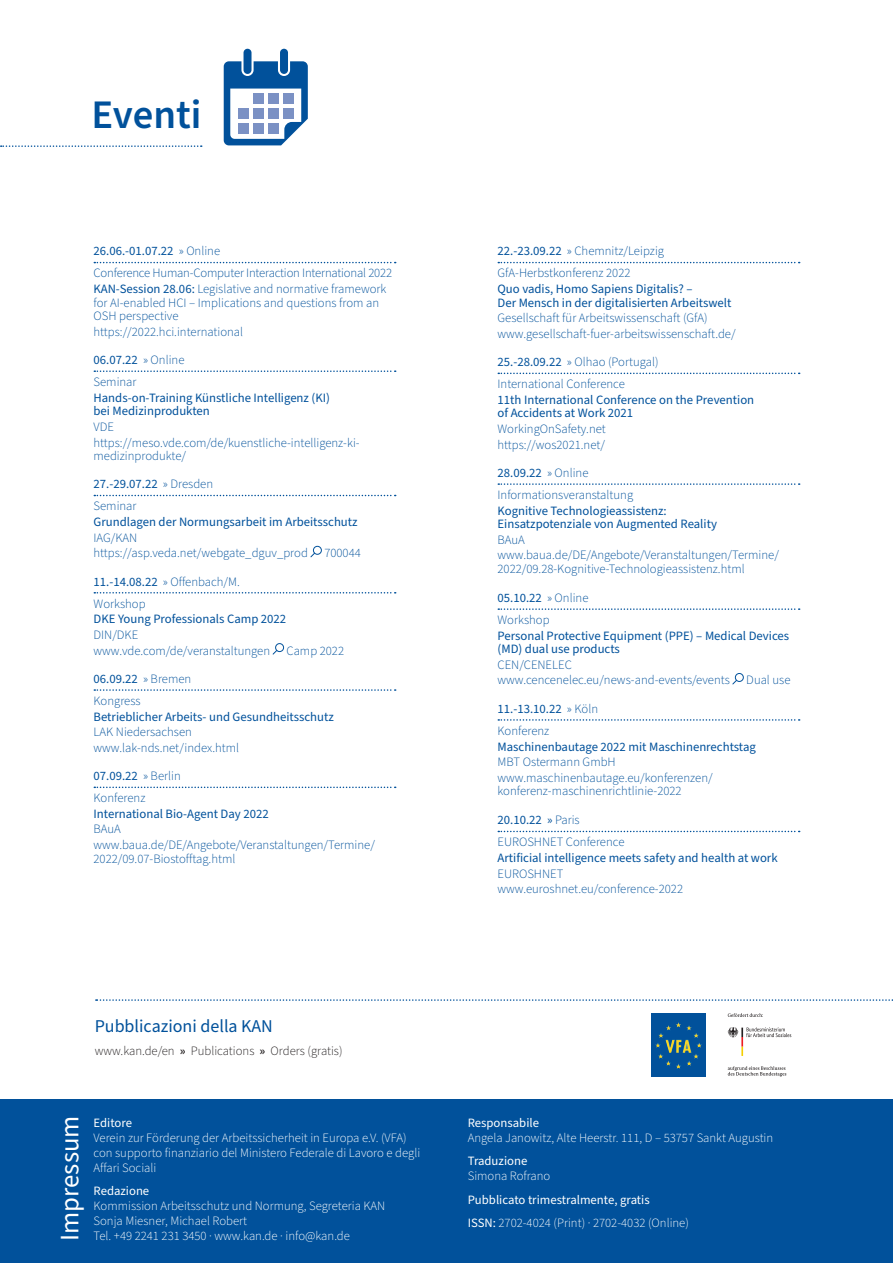
<style>
.page{position:relative;width:893px;height:1263px;background:#fff}
.page>*{position:absolute;margin:0;border:0;box-sizing:border-box;transform-origin:0 0}
.t1{font:600 40.5px "Source Sans Pro";color:#01519b}
.t2{font:26.7px "Source Sans Pro";color:#fff}
.ZU_1{font:18px "Source Sans Pro";color:#01519b}
.Tabelle_g{font:300 12.75px/13.5px "Source Sans Pro";color:#01519b}
.Tabelle_g-2{font:12.75px/13.5px "Source Sans Pro";color:#01519b}
.g_D{font:300 12.75px/15px "Source Sans Pro";color:#fff}
.Tabelle_U{font:12.75px "Source Sans Pro";color:#01519b}
.Tabelle_U-2{font:300 12.75px "Source Sans Pro";color:#01519b}
.g_D-2{font:300 12.75px "Source Sans Pro";color:#231f20}
.g_D-3{font:12.75px "Source Sans Pro";color:#fff}
.T_U{font:12.75px "Source Sans Pro";color:#01519b}
.s1{font-weight:300}
.s2{font-weight:400}
.s3{font-weight:600}
</style>
<div class="page">
<svg style="left:1px;top:145px;width:201px;height:2px"></svg>
<svg style="left:224px;top:61px;width:84px;height:84px"></svg>
<div style="left:280px;top:49px;width:8px;height:25px;background:#01519b;border-radius:4px"></div>
<div style="left:244px;top:49px;width:7px;height:25px;background:#01519b;border-radius:4px"></div>
<div style="left:253px;top:108px;width:11px;height:11px;background:#7b91c4"></div>
<div style="left:253px;top:94px;width:11px;height:10px;background:#7b91c4"></div>
<div style="left:268px;top:94px;width:10px;height:10px;background:#7b91c4"></div>
<div style="left:283px;top:94px;width:10px;height:10px;background:#7b91c4"></div>
<div style="left:238px;top:108px;width:11px;height:11px;background:#7b91c4"></div>
<div style="left:268px;top:108px;width:10px;height:11px;background:#7b91c4"></div>
<div style="left:283px;top:108px;width:10px;height:11px;background:#7b91c4"></div>
<div style="left:238px;top:123px;width:11px;height:11px;background:#7b91c4"></div>
<div style="left:253px;top:123px;width:11px;height:11px;background:#7b91c4"></div>
<div style="left:268px;top:123px;width:10px;height:11px;background:#7b91c4"></div>
<div style="left:0;top:1099px;width:893px;height:164px;background:#01519b"></div>
<svg style="left:96px;top:999px;width:797px;height:2px"></svg>
<div style="left:651px;top:1014px;width:55px;height:63px;background:#01519b"></div>
<img style="left:655px;top:1022px;width:47px;height:31px">
<svg style="left:728px;top:1013px;width:35px;height:4px"></svg>
<svg style="left:728px;top:1066px;width:58px;height:10px"></svg>
<svg style="left:727px;top:1027px;width:64px;height:29px"></svg>
<svg style="left:94px;top:262px;width:302px;height:1px"></svg>
<svg style="left:94px;top:370px;width:302px;height:2px"></svg>
<svg style="left:94px;top:495px;width:302px;height:1px"></svg>
<svg style="left:94px;top:592px;width:302px;height:1px"></svg>
<svg style="left:94px;top:689px;width:302px;height:2px"></svg>
<svg style="left:94px;top:786px;width:302px;height:2px"></svg>
<div style="left:313px;top:546px;width:9px;height:9px;border:1px solid #01519b;border-radius:50%"></div>
<svg style="left:310px;top:552px;width:6px;height:6px"></svg>
<div style="left:275px;top:643px;width:9px;height:9px;border:1px solid #01519b;border-radius:50%"></div>
<svg style="left:272px;top:649px;width:6px;height:6px"></svg>
<svg style="left:498px;top:262px;width:302px;height:1px"></svg>
<svg style="left:498px;top:373px;width:302px;height:1px"></svg>
<svg style="left:498px;top:483px;width:302px;height:2px"></svg>
<svg style="left:498px;top:608px;width:302px;height:2px"></svg>
<svg style="left:498px;top:719px;width:302px;height:2px"></svg>
<svg style="left:498px;top:831px;width:302px;height:1px"></svg>
<div style="left:735px;top:673px;width:9px;height:9px;border:1px solid #01519b;border-radius:50%"></div>
<svg style="left:732px;top:679px;width:6px;height:6px"></svg>
<p class="t1" style="left:91px;top:88px;width:111px">Eventi</p>
<p class="Tabelle_U" style="left:94px;top:243px;width:128px">26.06.-01.07.22 <span class="s1">» Online</span></p>
<p class="Tabelle_g" style="left:94px;top:267px;width:300px">Conference Human-Computer Interaction International 2022</p>
<p class="Tabelle_g" style="left:94px;top:282px;width:294px"><span class="s2">KAN-Session 28.06:</span> Legislative and normative framework for AI-enabled HCI – Implications and questions from an<br>OSH perspective</p>
<p class="Tabelle_g" style="left:94px;top:325px;width:151px">https://2022.hci.international</p>
<p class="Tabelle_U" style="left:94px;top:351px;width:92px">06.07.22 <span class="s1">» Online</span></p>
<p class="Tabelle_g" style="left:94px;top:375px;width:45px">Seminar</p>
<p class="Tabelle_g-2" style="left:94px;top:391px;width:238px">Hands-on-Training Künstliche Intelligenz (KI) bei Medizinprodukten</p>
<p class="Tabelle_g" style="left:94px;top:420px;width:22px">VDE</p>
<p class="Tabelle_g" style="left:94px;top:436px;width:268px">https://meso.vde.com/de/kuenstliche-intelligenz-ki-</p>
<p class="Tabelle_g" style="left:94px;top:449px;width:94px">medizinprodukte/</p>
<p class="Tabelle_U" style="left:94px;top:476px;width:121px">27.-29.07.22 <span class="s1">» Dresden</span></p>
<p class="Tabelle_g" style="left:94px;top:500px;width:45px">Seminar</p>
<p class="Tabelle_g-2" style="left:94px;top:515px;width:266px">Grundlagen der Normungsarbeit im Arbeitsschutz</p>
<p class="Tabelle_g" style="left:94px;top:531px;width:45px">IAG/KAN</p>
<p class="Tabelle_g" style="left:94px;top:547px;width:216px">https://asp.veda.net/webgate_dguv_prod</p>
<p class="Tabelle_g" style="left:324px;top:547px;width:38px">700044</p>
<p class="Tabelle_U-2" style="left:94px;top:573px;width:148px"><span class="s2">11.-14.08.22</span> » Offenbach/M.</p>
<p class="Tabelle_g" style="left:94px;top:597px;width:54px">Workshop</p>
<p class="Tabelle_g-2" style="left:94px;top:613px;width:194px">DKE Young Professionals Camp 2022</p>
<p class="Tabelle_g" style="left:94px;top:628px;width:46px">DIN/DKE</p>
<p class="Tabelle_g" style="left:94px;top:644px;width:178px">www.vde.com/de/veranstaltungen</p>
<p class="Tabelle_g" style="left:287px;top:644px;width:59px">Camp 2022</p>
<p class="Tabelle_U" style="left:94px;top:670px;width:99px">06.09.22 <span class="s1">» Bremen</span></p>
<p class="Tabelle_g" style="left:94px;top:694px;width:49px">Kongress</p>
<p class="Tabelle_g-2" style="left:94px;top:710px;width:242px">Betrieblicher Arbeits- und Gesundheitsschutz</p>
<p class="Tabelle_g" style="left:94px;top:726px;width:100px">LAK Niedersachsen</p>
<p class="Tabelle_g" style="left:94px;top:741px;width:147px">www.lak-nds.net/index.html</p>
<p class="Tabelle_U" style="left:94px;top:767px;width:89px">07.09.22 <span class="s1">» Berlin</span></p>
<p class="Tabelle_g" style="left:94px;top:792px;width:53px">Konferenz</p>
<p class="Tabelle_g-2" style="left:94px;top:807px;width:177px">International Bio-Agent Day 2022</p>
<p class="Tabelle_g" style="left:94px;top:823px;width:29px">BAuA</p>
<p class="Tabelle_g" style="left:94px;top:838px;width:283px">www.baua.de/DE/Angebote/Veranstaltungen/Termine/</p>
<p class="Tabelle_g" style="left:94px;top:852px;width:143px">2022/09.07-Biostofftag.html</p>
<p class="Tabelle_U-2" style="left:497px;top:243px;width:168px"><span class="s2">22.-23.09.22</span> » Chemnitz/Leipzig</p>
<p class="Tabelle_g" style="left:497px;top:267px;width:134px">GfA-Herbstkonferenz 2022</p>
<p class="Tabelle_g-2" style="left:497px;top:282px;width:235px">Quo vadis, Homo Sapiens Digitalis? –<br>Der Mensch in der digitalisierten Arbeitswelt</p>
<p class="Tabelle_g" style="left:497px;top:312px;width:212px">Gesellschaft für Arbeitswissenschaft (GfA)</p>
<p class="Tabelle_g" style="left:497px;top:327px;width:240px">www.gesellschaft-fuer-arbeitswissenschaft.de/</p>
<p class="Tabelle_U-2" style="left:497px;top:353px;width:163px"><span class="s2">25.-28.09.22</span> » Olhao (Portugal)</p>
<p class="Tabelle_g" style="left:497px;top:378px;width:129px">International Conference</p>
<p class="Tabelle_g-2" style="left:497px;top:393px;width:258px">11th International Conference on the Prevention of Accidents at Work 2021</p>
<p class="Tabelle_g" style="left:497px;top:421px;width:110px;line-height:15.6px">WorkingOnSafety.net https://wos2021.net/</p>
<p class="Tabelle_U" style="left:497px;top:464px;width:92px">28.09.22 <span class="s1">» Online</span></p>
<p class="Tabelle_g" style="left:497px;top:488px;width:137px">Informationsveranstaltung</p>
<p class="Tabelle_g-2" style="left:497px;top:504px;width:221px">Kognitive Technologieassistenz:<br>Einsatzpotenziale von Augmented Reality</p>
<p class="Tabelle_g" style="left:497px;top:533px;width:29px">BAuA</p>
<p class="Tabelle_g" style="left:497px;top:549px;width:283px">www.baua.de/DE/Angebote/Veranstaltungen/Termine/</p>
<p class="Tabelle_g" style="left:497px;top:562px;width:249px">2022/09.28-Kognitive-Technologieassistenz.html</p>
<p class="T_U" style="left:497px;top:589px;width:92px">05.10.22 <span class="s1">» Online</span></p>
<p class="Tabelle_g" style="left:497px;top:613px;width:54px">Workshop</p>
<p class="Tabelle_g-2" style="left:497px;top:629px;width:293px">Personal Protective Equipment (PPE) – Medical Devices (MD) dual use products</p>
<p class="Tabelle_g" style="left:497px;top:658px;width:76px">CEN/CENELEC</p>
<p class="Tabelle_g" style="left:497px;top:674px;width:234px">www.cencenelec.eu/news-and-events/events</p>
<p class="Tabelle_g" style="left:746px;top:674px;width:46px">Dual use</p>
<p class="Tabelle_U" style="left:497px;top:700px;width:102px">11.-13.10.22 <span class="s1">» Köln</span></p>
<p class="Tabelle_g" style="left:497px;top:724px;width:53px">Konferenz</p>
<p class="Tabelle_g-2" style="left:497px;top:740px;width:260px">Maschinenbautage 2022 mit Maschinenrechtstag</p>
<p class="Tabelle_g" style="left:497px;top:755px;width:120px">MBT Ostermann GmbH</p>
<p class="Tabelle_g" style="left:497px;top:771px;width:217px">www.maschinenbautage.eu/konferenzen/</p>
<p class="Tabelle_g" style="left:497px;top:785px;width:186px">konferenz-maschinenrichtlinie-2022</p>
<p class="T_U" style="left:497px;top:812px;width:84px">20.10.22 » <span class="s1">Paris</span></p>
<p class="Tabelle_g" style="left:497px;top:836px;width:128px">EUROSHNET Conference</p>
<p class="Tabelle_g-2" style="left:497px;top:851px;width:282px">Artificial intelligence meets safety and health at work</p>
<p class="Tabelle_g" style="left:497px;top:867px;width:67px">EUROSHNET</p>
<p class="Tabelle_g" style="left:497px;top:883px;width:187px">www.euroshnet.eu/conference-2022</p>
<p class="ZU_1" style="left:95px;top:1014px;width:180px">Pubblicazioni della KAN</p>
<p class="g_D-2" style="left:95px;top:1042px;width:249px">www.kan.de/en <span class="s3">»</span> Publications <span class="s3">»</span> Orders (gratis)</p>
<h2 class="t2" style="left:52px;top:1241px;width:127px;rotate:-90deg">Impressum</h2>
<p class="g_D" style="left:94px;top:1115px;width:328px"><span class="s2">Editore<br></span>Verein zur Förderung der Arbeitssicherheit in Europa e.V. (VFA) con supporto finanziario del Ministero Federale di Lavoro e degli Affari Sociali</p>
<p class="g_D" style="left:94px;top:1184px;width:293px"><span class="s2">Redazione<br></span>Kommission Arbeitsschutz und Normung, Segreteria KAN Sonja Miesner, Michael Robert<br>Tel. +49 2241 231 3450 · www.kan.de · info@kan.de</p>
<p class="g_D" style="left:468px;top:1115px;width:307px"><span class="s2">Responsabile<br></span>Angela Janowitz, Alte Heerstr. 111, D – 53757 Sankt Augustin</p>
<p class="g_D" style="left:468px;top:1154px;width:84px"><span class="s2">Traduzione<br></span>Simona Rofrano</p>
<p class="g_D-3" style="left:468px;top:1191px;width:183px">Pubblicato trimestralmente, gratis</p>
<p class="g_D" style="left:468px;top:1216px;width:223px"><span class="s2">ISSN:</span> 2702-4024 (Print) · 2702-4032 (Online)</p>
</div>
